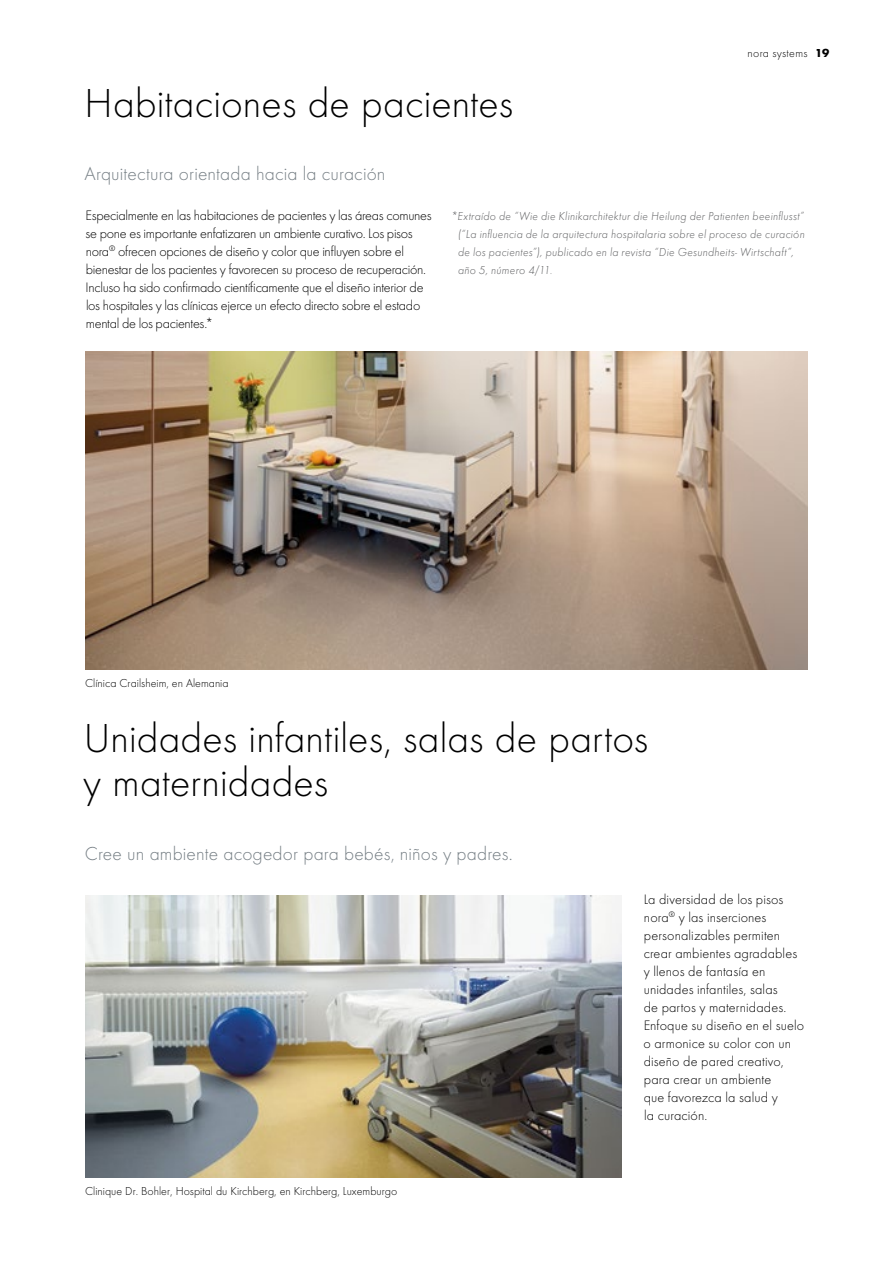
<style>
.page{position:relative;width:893px;height:1263px;background:#fff}
.page>*{position:absolute;margin:0;border:0;box-sizing:border-box;transform-origin:0 0}
.t1{font:300 42px/43.5px "Futura";letter-spacing:.005em;color:#000}
.t2{font:300 19.5px "Futura";letter-spacing:.005em;color:#757e84}
.t3{font:300 14.25px/18px "Futura";letter-spacing:-.02em;color:#000}
.t4{font:300 14.25px/18px "Futura";letter-spacing:.01em;color:#000}
.t5{font:italic 300 12px/18px "Futura";letter-spacing:.015em;color:#58595b}
.t6{font:300 12px "Futura";color:#000}
.t7{font:300 12px "Futura";letter-spacing:.025em;color:#000}
.s1{font-weight:700}
</style>
<div class="page">
<img style="left:85px;top:351px;width:723px;height:319px">
<img style="left:85px;top:895px;width:537px;height:283px">
<h1 class="t1" style="left:85px;top:81px;width:430px">Habitaciones de pacientes</h1>
<h2 class="t2" style="left:85px;top:163px;width:302px">Arquitectura orientada hacia la curación</h2>
<p class="t7" style="left:748px;top:47px;width:83px">nora systems <span class="s1">19</span></p>
<p class="t3" style="left:85px;top:206px;width:348px">Especialmente en las habitaciones de pacientes y las áreas comunes se pone es importante enfatizaren un ambiente curativo. Los pisos nora<sup>®</sup> ofrecen opciones de diseño y color que influyen sobre el bienestar de los pacientes y favorecen su proceso de recuperación.<br>Incluso ha sido confirmado científicamente que el diseño interior de los hospitales y las clínicas ejerce un efecto directo sobre el estado mental de los pacientes.*</p>
<p class="t5" style="left:458px;top:206px;width:348px;text-indent:-7px">*Extraído de “Wie die Klinikarchitektur die Heilung der Patienten beeinflusst” (“La influencia de la arquitectura hospitalaria sobre el proceso de curación de los pacientes”), publicado en la revista “Die Gesundheits- Wirtschaft”, año 5, número 4/11.</p>
<p class="t6" style="left:85px;top:677px;width:145px">Clínica Crailsheim, en Alemania</p>
<h1 class="t1" style="left:83px;top:717px;width:567px">Unidades infantiles, salas de partos y maternidades</h1>
<h2 class="t2" style="left:85px;top:842px;width:429px">Cree un ambiente acogedor para bebés, niños y padres.</h2>
<p class="t6" style="left:85px;top:1185px;width:314px">Clinique Dr. Bohler, Hospital du Kirchberg, en Kirchberg, Luxemburgo</p>
<p class="t4" style="left:643px;top:890px;width:162px">La diversidad de los pisos nora<sup>®</sup> y las inserciones personalizables permiten crear ambientes agradables y llenos de fantasía en unidades infantiles, salas<br>de partos y maternidades.<br>Enfoque su diseño en el suelo o armonice su color con un diseño de pared creativo, para crear un ambiente<br>que favorezca la salud y<br>la curación.</p>
</div>
